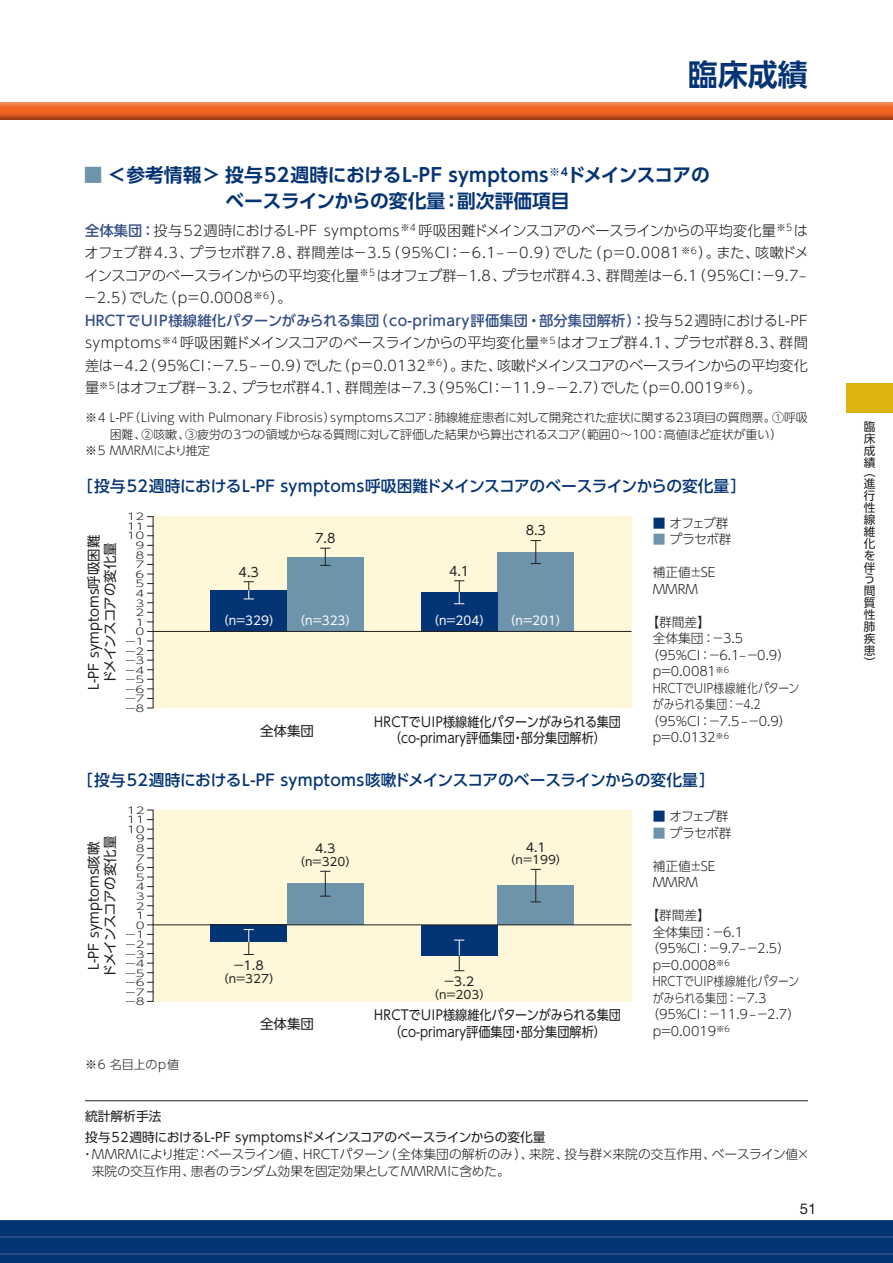
<style>
.page{position:relative;width:893px;height:1263px;background:#fff}
.page>*{position:absolute;margin:0;border:0;box-sizing:border-box;transform-origin:0 0}
.t1{font:700 30px "UD Shin Go Pro De";color:#053474}
.t2{font:700 18.75px/25.5px "UD Shin Go Pro De";color:#053474;text-align:center}
.t3{font:500 15.75px "UD Shin Go Pro";color:#053474}
.t4{font:14.85px "Helvetica Neue LT Std";color:#231f20}
.t5{font:300 14.25px/22.5px "UD Shin Go Pro";letter-spacing:-.01em;color:#231f20}
.t6{font:13.5px/16.5px "UD Shin Go Pro";color:#231f20;text-align:center;scale:.9 1}
.t7{font:13.5px/16.5px "UD Shin Go Pro";color:#231f20;text-align:center}
.t8{font:300 12.75px/16.5px "UD Shin Go Pro";color:#231f20}
.t9{font:12.75px/21px "UD Shin Go Pro";color:#231f20}
.t10{font:300 12.75px "UD Shin Go Pro";letter-spacing:.02em;color:#231f20;scale:.85 1}
.t11{font:300 12.75px "UD Shin Go Pro";letter-spacing:-.02em;color:#231f20;scale:.85 1}
.t12{font:12.15px "UD Shin Go Pro";color:#231f20;scale:1.05 1}
.t13{font:300 12px "UD Shin Go Pro";letter-spacing:-.01em;color:#231f20}
.t14{font:12px "UD Shin Go Pro";color:#fff}
.t15{font:300 12px "UD Shin Go Pro";letter-spacing:.01em;color:#231f20}
.t16{font:11.7px/12px "UD Shin Go Pro";color:#231f20;text-align:justify}
.t17{font:11.4px "UD Shin Go Pro";color:#231f20;scale:1.05 1}
.t18{font:300 9.45px/9.6px "UD Shin Go Pro";color:#231f20;text-align:right;scale:1.43 1}
.s1{color:#6e94ab}
.s2{font-weight:500;color:#354f87}
.s3{color:#053474}
</style>
<div class="page">
<div style="left:846px;top:383px;width:47px;height:29px;background:#ddb511"></div>
<svg style="left:0;top:1220px;width:893px;height:43px;background:#083675"></svg>
<div style="left:0;top:102px;width:893px;height:19px;background:#231f20;opacity:.5"></div>
<div style="left:153px;top:517px;width:478px;height:191px;background:#fef7da"></div>
<div style="left:497px;top:552px;width:77px;height:79px;background:#6e94ab"></div>
<div style="left:421px;top:592px;width:76px;height:39px;background:#053474"></div>
<div style="left:287px;top:557px;width:77px;height:74px;background:#6e94ab"></div>
<div style="left:210px;top:590px;width:77px;height:41px;background:#053474"></div>
<hr style="left:153px;top:631px;width:478px;height:1px;background:#231f20">
<svg style="left:454px;top:580px;width:10px;height:24px"></svg>
<svg style="left:531px;top:540px;width:10px;height:24px"></svg>
<svg style="left:244px;top:581px;width:10px;height:19px"></svg>
<svg style="left:320px;top:548px;width:10px;height:18px"></svg>
<hr style="left:153px;top:517px;width:1px;height:191px;background:#231f20">
<div style="left:153px;top:810px;width:478px;height:191px;background:#fef7da"></div>
<div style="left:497px;top:886px;width:77px;height:39px;background:#6e94ab"></div>
<div style="left:421px;top:925px;width:76px;height:30px;background:#053474"></div>
<div style="left:287px;top:884px;width:77px;height:41px;background:#6e94ab"></div>
<div style="left:210px;top:925px;width:77px;height:17px;background:#053474"></div>
<hr style="left:153px;top:924px;width:478px;height:1px;background:#231f20">
<svg style="left:454px;top:940px;width:10px;height:31px"></svg>
<hr style="left:535px;top:869px;width:1px;height:33px;background:#231f20">
<svg style="left:244px;top:929px;width:10px;height:26px"></svg>
<svg style="left:320px;top:871px;width:10px;height:26px"></svg>
<hr style="left:153px;top:810px;width:1px;height:191px;background:#231f20">
<hr style="left:85px;top:1100px;width:723px;height:1px;background:#231f20">
<h1 class="t1" style="left:688px;top:50px;width:122px">臨床成績</h1>
<h2 class="t2" style="left:84px;top:162px;width:628px"><span class="s1">■</span> ＜参考情報＞ 投与52週時におけるL-PF symptoms<sup>※4</sup>ドメインスコアのベースラインからの変化量：副次評価項目</h2>
<p class="t5" style="left:83px;top:219px;width:727px"><span class="s2">全体集団：</span>投与52週時におけるL-PF symptoms<sup>※4</sup> 呼吸困難ドメインスコアのベースラインからの平均変化量<sup>※5</sup> はオフェブ群4.3、プラセボ群7.8、群間差は－3.5（95％CI：－6.1–－0.9）でした（p＝0.0081<sup>※6</sup>）。また、咳嗽ドメインスコアのベースラインからの平均変化量<sup>※5</sup> はオフェブ群－1.8、プラセボ群4.3、群間差は－6.1（95％CI：－9.7–－2.5）でした（p＝0.0008<sup>※6</sup>）。<br><span class="s2">HRCTでUIP様線維化パターンがみられる集団（co-primary評価集団・部分集団解析）：</span>投与52週時におけるL-PF symptoms<sup>※4</sup> 呼吸困難ドメインスコアのベースラインからの平均変化量<sup>※5</sup> はオフェブ群4.1、プラセボ群8.3、群間差は－4.2（95％CI：－7.5–－0.9）でした（p＝0.0132<sup>※6</sup>）。また、咳嗽ドメインスコアのベースラインからの平均変化量<sup>※5</sup> はオフェブ群－3.2、プラセボ群4.1、群間差は－7.3（95％CI：－11.9–－2.7）でした（p＝0.0019<sup>※6</sup>）。</p>
<p class="t13" style="left:85px;top:408px;width:724px">※4 L-PF（Living with Pulmonary Fibrosis）symptomsスコア：肺線維症患者に対して開発された症状に関する23項目の質問票。①呼吸</p>
<p class="t13" style="left:110px;top:425px;width:674px">困難、②咳嗽、③疲労の3つの領域からなる質問に対して評価した結果から算出されるスコア（範囲0～100：高値ほど症状が重い）</p>
<p class="t15" style="left:85px;top:441px;width:126px">※5 MMRMにより推定</p>
<p class="t3" style="left:77px;top:473px;width:671px">［投与52週時におけるL-PF symptoms呼吸困難ドメインスコアのベースラインからの変化量］</p>
<p class="t7" style="left:85px;top:690px;width:157px;rotate:-90deg">L-PF symptoms呼吸困難ドメインスコアの変化量</p>
<p class="t18" style="left:127px;top:511px;width:14px">12</p>
<p class="t18" style="left:127px;top:521px;width:14px">11</p>
<p class="t18" style="left:127px;top:531px;width:14px">10</p>
<p class="t18" style="left:135px;top:540px;width:8px">9</p>
<p class="t18" style="left:135px;top:550px;width:8px">8</p>
<p class="t18" style="left:124px;top:559px;width:16px">7<br>6<br>5<br>4<br>3<br>2<br>1<br>0－1－2－3－4－5－6－7－8</p>
<p class="t9" style="left:239px;top:561px;width:22px">4.3</p>
<p class="t9" style="left:315px;top:527px;width:22px">7.8</p>
<p class="t9" style="left:449px;top:560px;width:22px">4.1</p>
<p class="t9" style="left:526px;top:520px;width:22px">8.3</p>
<p class="t14" style="left:217px;top:610px;width:142px">（n=329） （n=323）</p>
<p class="t14" style="left:427px;top:610px;width:142px">（n=204） （n=201）</p>
<p class="t7" style="left:260px;top:722px;width:55px">全体集団</p>
<p class="t6" style="left:374px;top:713px;width:276px">HRCTでUIP様線維化パターンがみられる集団（co-primary評価集団・部分集団解析）</p>
<p class="t8" style="left:653px;top:514px;width:77px"><span class="s3">■</span> オフェブ群</p>
<p class="t8" style="left:653px;top:531px;width:80px"><span class="s1">■</span> プラセボ群</p>
<p class="t8" style="left:653px;top:564px;width:64px">補正値±SE<br>MMRM</p>
<p class="t8" style="left:646px;top:613px;width:65px">【群間差】</p>
<p class="t8" style="left:653px;top:630px;width:92px">全体集団：－3.5</p>
<p class="t8" style="left:646px;top:646px;width:145px">（95％CI：－6.1‒－0.9）</p>
<p class="t8" style="left:653px;top:663px;width:78px">p＝0.0081<sup>※6</sup></p>
<p class="t10" style="left:653px;top:678px;width:174px">HRCTでUIP様線維化パターン</p>
<p class="t11" style="left:653px;top:694px;width:128px">がみられる集団：－4.2</p>
<p class="t8" style="left:646px;top:712px;width:147px">（95％CI：－7.5‒－0.9）</p>
<p class="t8" style="left:653px;top:729px;width:78px">p＝0.0132<sup>※6</sup></p>
<p class="t3" style="left:77px;top:767px;width:640px">［投与52週時におけるL-PF symptoms咳嗽ドメインスコアのベースラインからの変化量］</p>
<p class="t7" style="left:85px;top:978px;width:144px;rotate:-90deg">L-PF symptoms咳嗽ドメインスコアの変化量</p>
<p class="t18" style="left:127px;top:805px;width:14px">12</p>
<p class="t18" style="left:127px;top:814px;width:14px">11</p>
<p class="t18" style="left:127px;top:824px;width:14px">10</p>
<p class="t18" style="left:136px;top:834px;width:8px">9</p>
<p class="t18" style="left:136px;top:843px;width:8px">8</p>
<p class="t18" style="left:124px;top:853px;width:16px">7<br>6<br>5<br>4<br>3<br>2<br>1<br>0－1－2－3－4－5－6－7－8</p>
<p class="t13" style="left:85px;top:1055px;width:95px">※6 名目上のp値</p>
<p class="t12" style="left:315px;top:839px;width:21px">4.3</p>
<p class="t17" style="left:293px;top:853px;width:63px">（n=320）</p>
<p class="t12" style="left:526px;top:837px;width:21px">4.1</p>
<p class="t17" style="left:504px;top:851px;width:63px">（n=199）</p>
<p class="t12" style="left:232px;top:956px;width:31px">－1.8</p>
<p class="t17" style="left:217px;top:969px;width:63px">（n=327）</p>
<p class="t7" style="left:260px;top:1015px;width:55px">全体集団</p>
<p class="t12" style="left:443px;top:972px;width:31px">－3.2</p>
<p class="t17" style="left:427px;top:986px;width:63px">（n=203）</p>
<p class="t6" style="left:374px;top:1006px;width:276px">HRCTでUIP様線維化パターンがみられる集団（co-primary評価集団・部分集団解析）</p>
<p class="t8" style="left:653px;top:808px;width:77px"><span class="s3">■</span> オフェブ群</p>
<p class="t8" style="left:653px;top:824px;width:80px"><span class="s1">■</span> プラセボ群</p>
<p class="t8" style="left:653px;top:857px;width:64px">補正値±SE<br>MMRM</p>
<p class="t8" style="left:646px;top:907px;width:65px">【群間差】</p>
<p class="t8" style="left:653px;top:923px;width:92px">全体集団：－6.1</p>
<p class="t8" style="left:646px;top:940px;width:145px">（95％CI：－9.7‒－2.5）</p>
<p class="t8" style="left:653px;top:956px;width:79px">p＝0.0008<sup>※6</sup></p>
<p class="t10" style="left:653px;top:971px;width:174px">HRCTでUIP様線維化パターン</p>
<p class="t11" style="left:653px;top:987px;width:135px">がみられる集団：－7.3</p>
<p class="t8" style="left:646px;top:1006px;width:155px">（95％CI：－11.9‒－2.7）</p>
<p class="t8" style="left:653px;top:1022px;width:79px">p＝0.0019<sup>※6</sup></p>
<p class="t9" style="left:85px;top:1105px;width:462px">統計解析手法<br>投与52週時におけるL-PF symptomsドメインスコアのベースラインからの変化量</p>
<p class="t8" style="left:92px;top:1145px;width:719px;line-height:17.2px;text-indent:-11px">・MMRMにより推定：ベースライン値、HRCTパターン（全体集団の解析のみ）、来院、投与群×来院の交互作用、ベースライン値×来院の交互作用、患者のランダム効果を固定効果としてMMRMに含めた。</p>
<p class="t4" style="left:800px;top:1199px;width:18px">51</p>
<p class="t16" style="left:864px;top:420px;width:13px">臨床成績</p>
<p class="t16" style="left:864px;top:465px;width:13px;text-align:left">（進行性線維化を伴う間質性肺疾患）</p>
</div>
